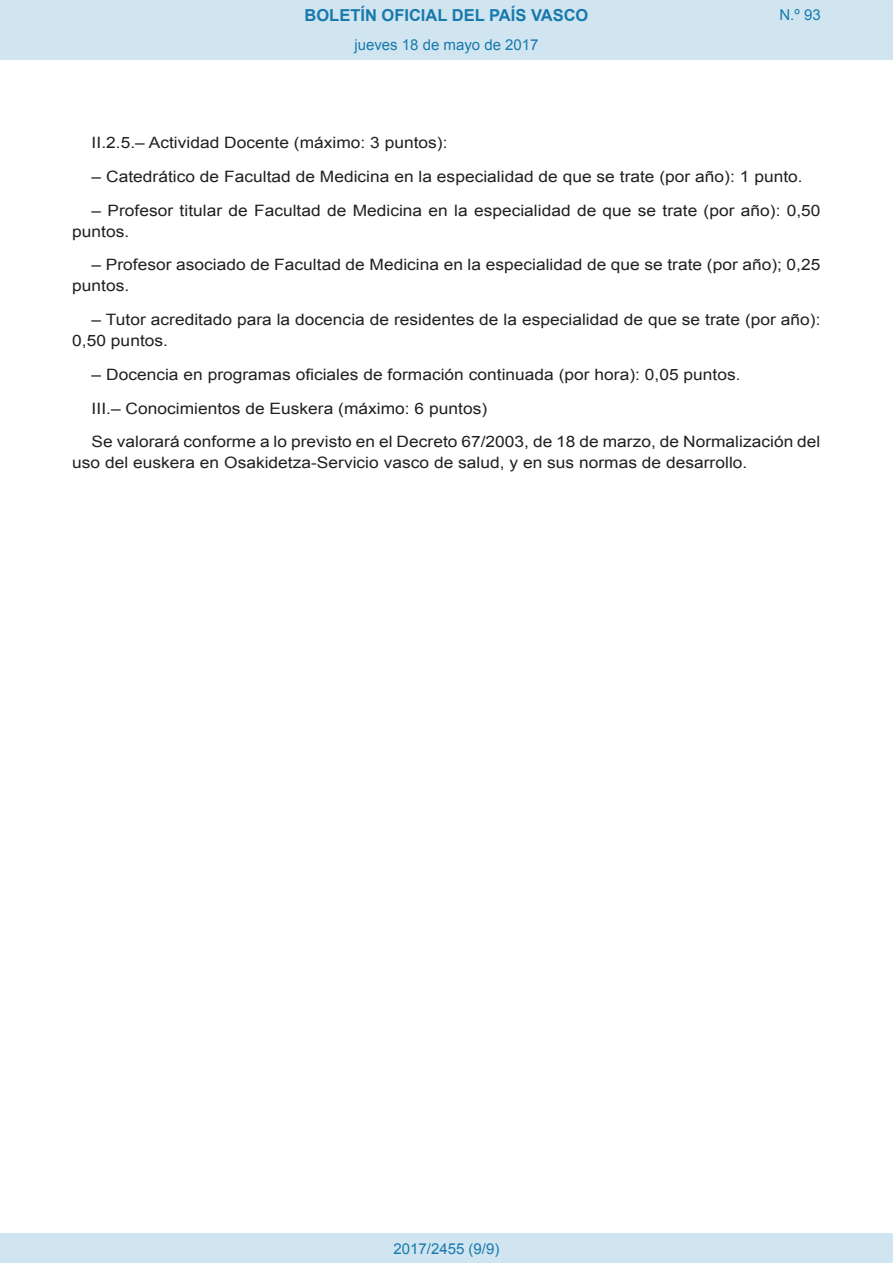
<style>
.page{position:relative;width:893px;height:1263px;background:#fff}
.page>*{position:absolute;margin:0;border:0;box-sizing:border-box;transform-origin:0 0}
.t1{font:700 16.5px "Arial";color:#1879ad}
.BOPVDetalle{font:15.6px/21px "Arial";color:#231f20;scale:1.11 1}
.Paginacion_Centro{font:15px "Arial";color:#1879ad}
</style>
<div class="page">
<div style="left:0;top:0;width:893px;height:60px;background:#d0e5f0"></div>
<div style="left:0;top:1233px;width:893px;height:30px;background:#d0e5f0"></div>
<p class="t1" style="left:305px;top:4px;width:285px">BOLETÍN OFICIAL DEL PAÍS VASCO</p>
<p class="Paginacion_Centro" style="left:354px;top:35px;width:186px">jueves 18 de mayo de 2017</p>
<p class="Paginacion_Centro" style="left:779px;top:5px;width:43px">N.º 93</p>
<p class="BOPVDetalle" style="left:92px;top:132px;width:322px">II.2.5.– Actividad Docente (máximo: 3 puntos):</p>
<p class="BOPVDetalle" style="left:92px;top:166px;width:642px">– Catedrático de Facultad de Medicina en la especialidad de que se trate (por año): 1 punto.</p>
<p class="BOPVDetalle" style="left:72px;top:200px;width:676px;text-indent:19px">– Profesor titular de Facultad de Medicina en la especialidad de que se trate (por año): 0,50 puntos.</p>
<p class="BOPVDetalle" style="left:72px;top:255px;width:675px;text-indent:19px">– Profesor asociado de Facultad de Medicina en la especialidad de que se trate (por año); 0,25 puntos.</p>
<p class="BOPVDetalle" style="left:72px;top:309px;width:676px;text-indent:19px">– Tutor acreditado para la docencia de residentes de la especialidad de que se trate (por año):<br>0,50 puntos.</p>
<p class="BOPVDetalle" style="left:92px;top:364px;width:586px">– Docencia en programas oficiales de formación continuada (por hora): 0,05 puntos.</p>
<p class="BOPVDetalle" style="left:92px;top:398px;width:358px">III.– Conocimientos de Euskera (máximo: 6 puntos)</p>
<p class="BOPVDetalle" style="left:72px;top:432px;width:675px;text-indent:19px">Se valorará conforme a lo previsto en el Decreto 67/2003, de 18 de marzo, de Normalización del uso del euskera en Osakidetza-Servicio vasco de salud, y en sus normas de desarrollo.</p>
<p class="Paginacion_Centro" style="left:393px;top:1238px;width:107px">2017/2455 (9/9)</p>
</div>
